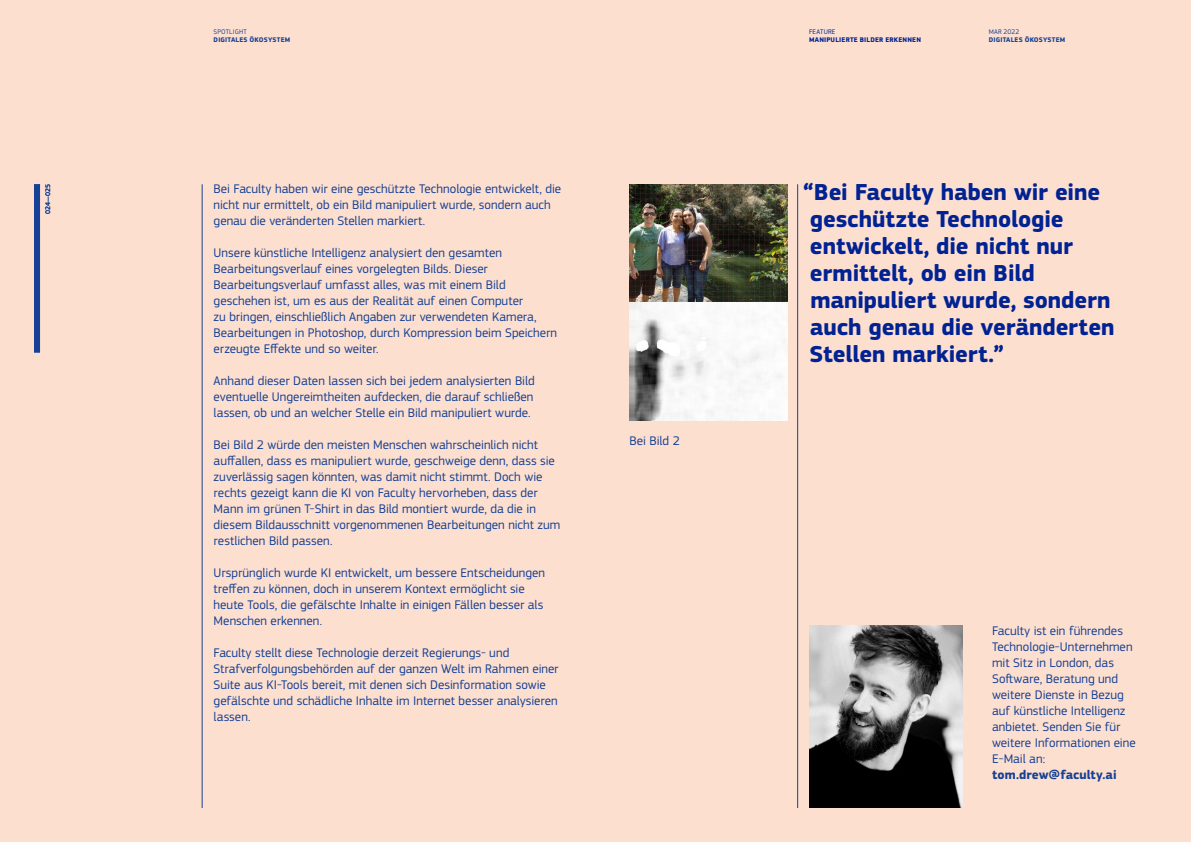
<style>
.page{position:relative;width:1191px;height:842px;background:#fddfcf}
.page>*{position:absolute;margin:0;border:0;box-sizing:border-box;transform-origin:0 0}
.t1{font:700 24px/27px "EC Square Sans Pro";letter-spacing:-.005em;color:#002293}
.t2{font:13px/16px "EC Square Sans Pro";color:#164194}
.t3{font:700 13px "EC Square Sans Pro";letter-spacing:.005em;color:#164194}
.t4{font:700 7px "EC Square Sans Pro";letter-spacing:.025em;color:#164194}
.t5{font:700 7px "EC Square Sans Pro";letter-spacing:.03em;color:#002293}
.t6{font:7px "EC Square Sans Pro";letter-spacing:.02em;color:#164194}
.t7{font:500 7px "EC Square Sans Pro";letter-spacing:-.005em;color:#164194}
.t8{font:7px "EC Square Sans Pro";letter-spacing:.025em;color:#002293}
</style>
<div class="page">
<hr style="left:202px;top:184px;width:1px;height:624px;background:#164194">
<hr style="left:797px;top:184px;width:1px;height:624px;background:#164194">
<div style="left:34px;top:184px;width:6px;height:168px;background:#164194"></div>
<img style="left:629px;top:184px;width:159px;height:237px">
<img style="left:809px;top:626px;width:153px;height:182px">
<p class="t6" style="left:214px;top:27px;width:35px">SPOTLIGHT</p>
<p class="t4" style="left:214px;top:35px;width:78px">DIGITALES ÖKOSYSTEM</p>
<p class="t8" style="left:809px;top:27px;width:28px">FEATURE</p>
<p class="t5" style="left:809px;top:35px;width:113px">MANIPULIERTE BILDER ERKENNEN</p>
<p class="t6" style="left:988px;top:27px;width:32px">MAR 2022</p>
<p class="t4" style="left:988px;top:35px;width:78px">DIGITALES ÖKOSYSTEM</p>
<p class="t7" style="left:44px;top:214px;width:31px;rotate:-90deg">024—025</p>
<h1 class="t1" style="left:802px;top:180px;width:313px">“Bei Faculty haben wir eine geschützte Technologie entwickelt, die nicht nur ermittelt, ob ein Bild manipuliert wurde, sondern auch genau die veränderten<br>Stellen markiert.”</h1>
<p class="t2" style="left:214px;top:181px;width:349px">Bei Faculty haben wir eine geschützte Technologie entwickelt, die nicht nur ermittelt, ob ein Bild manipuliert wurde, sondern auch genau die veränderten Stellen markiert.</p>
<p class="t2" style="left:214px;top:245px;width:345px">Unsere künstliche Intelligenz analysiert den gesamten Bearbeitungsverlauf eines vorgelegten Bilds. Dieser Bearbeitungsverlauf umfasst alles, was mit einem Bild geschehen ist, um es aus der Realität auf einen Computer<br>zu bringen, einschließlich Angaben zur verwendeten Kamera, Bearbeitungen in Photoshop, durch Kompression beim Speichern erzeugte Effekte und so weiter.</p>
<p class="t2" style="left:214px;top:373px;width:322px;text-align:justify">Anhand dieser Daten lassen sich bei jedem analysierten Bild eventuelle Ungereimtheiten aufdecken, die darauf schließen lassen, ob und an welcher Stelle ein Bild manipuliert wurde.</p>
<p class="t2" style="left:214px;top:437px;width:348px">Bei Bild 2 würde den meisten Menschen wahrscheinlich nicht auffallen, dass es manipuliert wurde, geschweige denn, dass sie zuverlässig sagen könnten, was damit nicht stimmt. Doch wie rechts gezeigt kann die KI von Faculty hervorheben, dass der Mann im grünen T-Shirt in das Bild montiert wurde, da die in diesem Bildausschnitt vorgenommenen Bearbeitungen nicht zum restlichen Bild passen.</p>
<p class="t2" style="left:214px;top:565px;width:333px">Ursprünglich wurde KI entwickelt, um bessere Entscheidungen treffen zu können, doch in unserem Kontext ermöglicht sie heute Tools, die gefälschte Inhalte in einigen Fällen besser als Menschen erkennen.</p>
<p class="t2" style="left:214px;top:645px;width:346px">Faculty stellt diese Technologie derzeit Regierungs- und Strafverfolgungsbehörden auf der ganzen Welt im Rahmen einer Suite aus KI-Tools bereit, mit denen sich Desinformation sowie gefälschte und schädliche Inhalte im Internet besser analysieren lassen.</p>
<p class="t2" style="left:629px;top:433px;width:52px">Bei Bild 2</p>
<p class="t2" style="left:992px;top:623px;width:145px">Faculty ist ein führendes<br>Technologie-Unternehmen mit Sitz in London, das<br>Software, Beratung und weitere Dienste in Bezug auf künstliche Intelligenz anbietet. Senden Sie für weitere Informationen eine<br>E-Mail an:</p>
<p class="t3" style="left:992px;top:767px;width:126px">tom.drew@faculty.ai</p>
</div>
